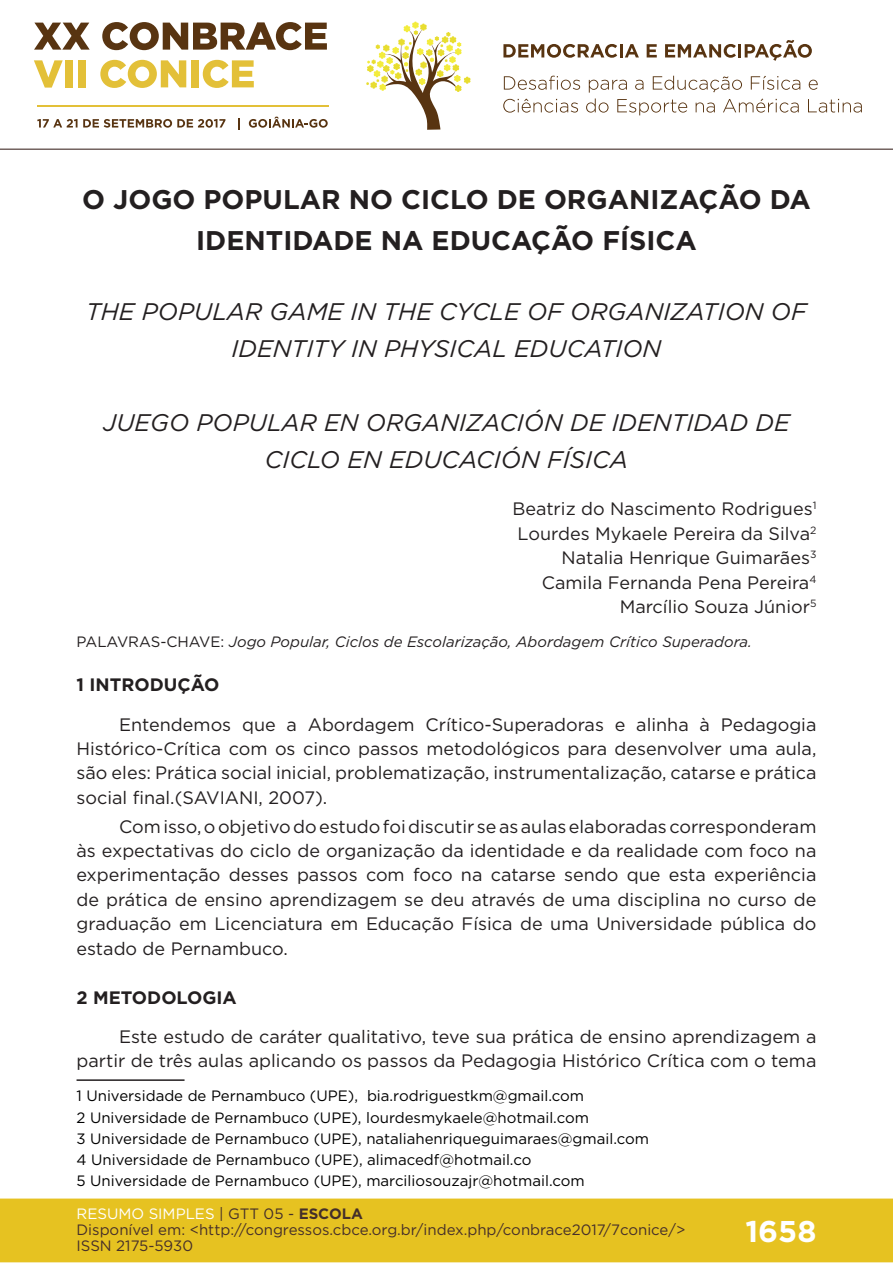
<style>
.page{position:relative;width:893px;height:1263px;background:#fff}
.page>*{position:absolute;margin:0;border:0;box-sizing:border-box;transform-origin:0 0}
.t1{font:700 30px "Gotham";color:#fff}
.t2{font:700 27px/41px "Gotham";color:#231f20;text-align:center}
.t3{font:italic 24px/36.5px "Gotham";color:#231f20;text-align:center}
.t4{font:18px/24.5px "Gotham";color:#231f20;text-align:right}
.t5{font:700 18px "Gotham";color:#231f20}
.t6{font:15px/21.3px "Gotham";color:#000001}
.t7{font:15px/16px "Gotham";color:#462f2a}
.t8{font:italic 15px "Gotham";color:#231f20}
.s1{font-style:normal}
.s2{color:#fff}
.s3{color:#442f2a}
.s4{font-weight:700;color:#442f2a}
</style>
<div class="page">
<div style="left:0;top:1198px;width:893px;height:64px;background:#e6c221;border:2px solid #e6c221"></div>
<svg style="left:34px;top:23px;width:56px;height:27px"></svg>
<svg style="left:102px;top:22px;width:225px;height:28px"></svg>
<svg style="left:34px;top:60px;width:29px;height:28px"></svg>
<div style="left:65px;top:60px;width:8px;height:27px;background:#e3c038"></div>
<div style="left:78px;top:60px;width:8px;height:27px;background:#e3c038"></div>
<svg style="left:100px;top:60px;width:86px;height:28px"></svg>
<div style="left:191px;top:60px;width:8px;height:27px;background:#e3c038"></div>
<svg style="left:203px;top:60px;width:51px;height:28px"></svg>
<svg style="left:37px;top:119px;width:188px;height:9px"></svg>
<svg style="left:238px;top:118px;width:2px;height:11px"></svg>
<svg style="left:249px;top:117px;width:79px;height:11px"></svg>
<hr style="left:37px;top:105px;width:291px;height:2px;background:#e3c038">
<svg style="left:366px;top:21px;width:105px;height:109px"></svg>
<svg style="left:503px;top:44px;width:136px;height:14px"></svg>
<svg style="left:647px;top:44px;width:10px;height:13px"></svg>
<svg style="left:665px;top:40px;width:147px;height:21px"></svg>
<svg style="left:504px;top:76px;width:76px;height:14px"></svg>
<svg style="left:809px;top:80px;width:9px;height:10px"></svg>
<svg style="left:503px;top:99px;width:75px;height:14px"></svg>
<svg style="left:586px;top:76px;width:214px;height:39px"></svg>
<svg style="left:808px;top:99px;width:54px;height:14px"></svg>
<hr style="left:0;top:149px;width:893px;height:1px;background:#442f2a">
<hr style="left:77px;top:1079px;width:108px;height:2px;background:#231f20">
<h2 class="t2" style="left:82px;top:178px;width:730px">O JOGO POPULAR NO CICLO DE ORGANIZAÇÃO DA<br>IDENTIDADE NA EDUCAÇÃO FÍSICA</h2>
<h3 class="t3" style="left:86px;top:293px;width:722px">THE POPULAR GAME IN THE CYCLE OF ORGANIZATION OF<br>IDENTITY IN PHYSICAL EDUCATION</h3>
<h3 class="t3" style="left:103px;top:404px;width:688px">JUEGO POPULAR EN ORGANIZACIÓN DE IDENTIDAD DE<br>CICLO EN EDUCACIÓN FÍSICA</h3>
<p class="t4" style="left:512px;top:496px;width:306px">Beatriz do Nascimento Rodrigues<sup>1<br></sup>Lourdes Mykaele Pereira da Silva<sup>2<br></sup>Natalia Henrique Guimarães<sup>3<br></sup>Camila Fernanda Pena Pereira<sup>4<br></sup>Marcílio Souza Júnior<sup>5</sup></p>
<p class="t8" style="left:77px;top:632px;width:677px"><span class="s1">PALAVRAS-CHAVE:</span> Jogo Popular, Ciclos de Escolarização, Abordagem Crítico Superadora.</p>
<p class="t5" style="left:77px;top:673px;width:144px">1 INTRODUÇÃO</p>
<p class="t4" style="left:77px;top:711px;width:741px;text-align:justify;text-indent:43px">Entendemos que a Abordagem Crítico-Superadoras e alinha à Pedagogia Histórico-Crítica com os cinco passos metodológicos para desenvolver uma aula, são eles: Prática social inicial, problematização, instrumentalização, catarse e prática social final.(SAVIANI, 2007).</p>
<p class="t4" style="left:77px;top:814px;width:741px;text-align:justify;text-indent:43px">Com isso, o objetivo do estudo foi discutir se as aulas elaboradas corresponderam às expectativas do ciclo de organização da identidade e da realidade com foco na experimentação desses passos com foco na catarse sendo que esta experiência de prática de ensino aprendizagem se deu através de uma disciplina no curso de graduação em Licenciatura em Educação Física de uma Universidade pública do estado de Pernambuco.</p>
<p class="t5" style="left:77px;top:985px;width:162px">2 METODOLOGIA</p>
<p class="t4" style="left:77px;top:1024px;width:741px">Este estudo de caráter qualitativo, teve sua prática de ensino aprendizagem a partir de três aulas aplicando os passos da Pedagogia Histórico Crítica com o tema</p>
<p class="t6" style="left:77px;top:1085px;width:574px">1 Universidade de Pernambuco (UPE), bia.rodriguestkm@gmail.com<br>2 Universidade de Pernambuco (UPE), lourdesmykaele@hotmail.com<br>3 Universidade de Pernambuco (UPE), nataliahenriqueguimaraes@gmail.com 4 Universidade de Pernambuco (UPE), alimacedf@hotmail.co<br>5 Universidade de Pernambuco (UPE), marciliosouzajr@hotmail.com</p>
<p class="t7" style="left:77px;top:1205px;width:610px"><span class="s2">RESUMO SIMPLES</span> <span class="s3">| GTT 05 -</span> <span class="s4">ESCOLA<br></span>Disponível em: &lt;http://congressos.cbce.org.br/index.php/conbrace2017/7conice/&gt;<br>ISSN 2175-5930</p>
<h1 class="t1" style="left:745px;top:1212px;width:73px">1658</h1>
</div>
